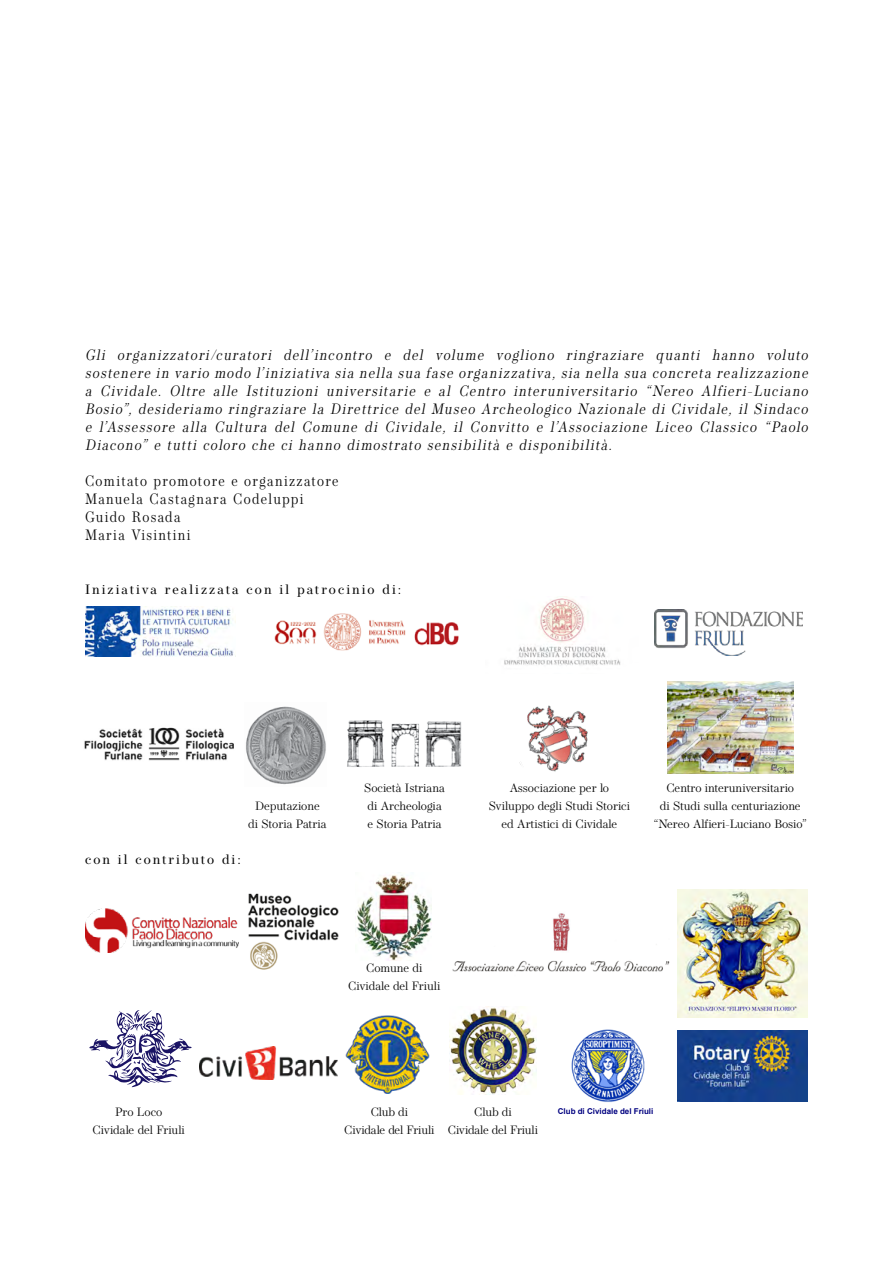
<style>
.page{position:relative;width:893px;height:1263px;background:#fff}
.page>*{position:absolute;margin:0;border:0;box-sizing:border-box;transform-origin:0 0}
.t1{font:italic 300 15px/18px "Operetta 8";color:#000;text-align:justify;scale:.9 1}
.t2{font:300 15px/18px "Operetta 8";letter-spacing:.1em;color:#000;scale:.9 1}
.t3{font:13.5px "Operetta 8";letter-spacing:.15em;color:#000}
.t4{font:300 12px/18px "Operetta 8";color:#000;text-align:center}
.t5{font:700 7.95px "Arial";color:#000080}
</style>
<div class="page">
<img style="left:274px;top:613px;width:185px;height:38px">
<img style="left:85px;top:607px;width:149px;height:49px">
<img style="left:655px;top:610px;width:147px;height:45px">
<img style="left:504px;top:596px;width:117px;height:69px">
<img style="left:84px;top:727px;width:150px;height:34px">
<img style="left:246px;top:706px;width:80px;height:79px">
<img style="left:347px;top:720px;width:115px;height:47px">
<img style="left:519px;top:705px;width:69px;height:67px">
<img style="left:667px;top:681px;width:126px;height:92px">
<img style="left:86px;top:909px;width:153px;height:43px">
<img style="left:248px;top:893px;width:91px;height:77px">
<img style="left:356px;top:875px;width:76px;height:85px">
<img style="left:452px;top:913px;width:218px;height:59px">
<img style="left:677px;top:889px;width:131px;height:129px">
<svg style="left:89px;top:1010px;width:103px;height:77px"></svg>
<img style="left:200px;top:1046px;width:137px;height:33px">
<img style="left:346px;top:1015px;width:84px;height:78px">
<img style="left:449px;top:1007px;width:88px;height:87px">
<img style="left:571px;top:1029px;width:74px;height:73px">
<img style="left:677px;top:1030px;width:131px;height:71px">
<p class="t1" style="left:85px;top:346px;width:810px">Gli organizzatori/curatori dell’incontro e del volume vogliono ringraziare quanti hanno voluto sostenere in vario modo l’iniziativa sia nella sua fase organizzativa, sia nella sua concreta realizzazione a Cividale. Oltre alle Istituzioni universitarie e al Centro interuniversitario “Nereo Alfieri-Luciano Bosio”, desideriamo ringraziare la Direttrice del Museo Archeologico Nazionale di Cividale, il Sindaco e l’Assessore alla Cultura del Comune di Cividale, il Convitto e l’Associazione Liceo Classico “Paolo Diacono” e tutti coloro che ci hanno dimostrato sensibilità e disponibilità.</p>
<p class="t2" style="left:85px;top:472px;width:283px">Comitato promotore e organizzatore<br>Manuela Castagnara Codeluppi<br>Guido Rosada<br>Maria Visintini</p>
<p class="t3" style="left:85px;top:581px;width:318px">Iniziativa realizzata con il patrocinio di:</p>
<p class="t4" style="left:248px;top:797px;width:80px">Deputazione<br>di Storia Patria</p>
<p class="t3" style="left:85px;top:851px;width:157px">con il contributo di:</p>
<p class="t4" style="left:364px;top:779px;width:82px;text-align:left">Società Istriana di Archeologia e Storia Patria</p>
<p class="t4" style="left:489px;top:779px;width:143px">Associazione per lo<br>Sviluppo degli Studi Storici ed Artistici di Cividale</p>
<p class="t4" style="left:653px;top:779px;width:155px">Centro interuniversitario<br>di Studi sulla centuriazione “Nereo Alfieri-Luciano Bosio”</p>
<p class="t4" style="left:348px;top:959px;width:94px">Comune di<br>Cividale del Friuli</p>
<p class="t4" style="left:344px;top:1103px;width:92px">Club di<br>Cividale del Friuli</p>
<p class="t4" style="left:448px;top:1103px;width:92px">Club di<br>Cividale del Friuli</p>
<p class="t4" style="left:115px;top:1103px;width:49px">Pro Loco</p>
<p class="t5" style="left:558px;top:1107px;width:97px">Club di Cividale del Friuli</p>
<p class="t4" style="left:93px;top:1121px;width:94px">Cividale del Friuli</p>
</div>
